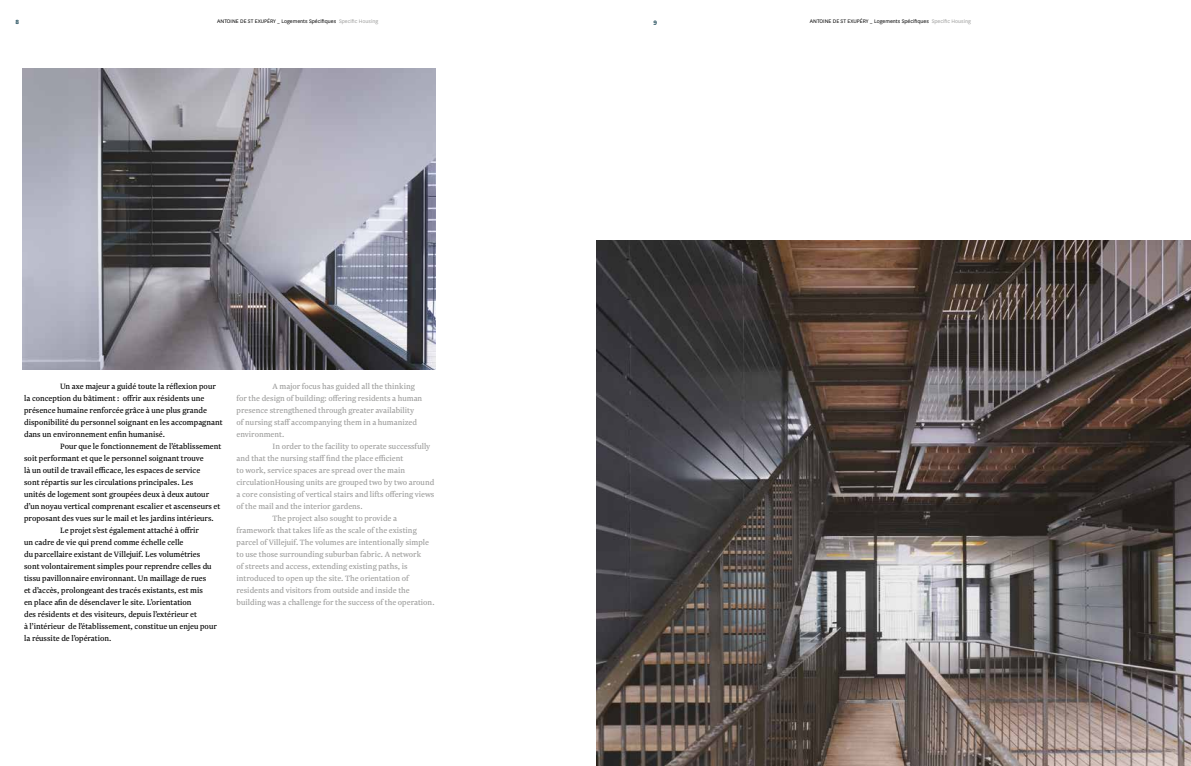
<style>
.page{position:relative;width:1191px;height:766px;background:#fff}
.page>*{position:absolute;margin:0;border:0;box-sizing:border-box;transform-origin:0 0}
.t1{font:9px/12px "Newzald";color:#000}
.t2{font:9px "Newzald";color:#9d9d9c}
.t3{font:600 7px "National";color:#123f4e}
.t4{font:6px "National";color:#000}
.s1{color:#9d9d9c}
</style>
<div class="page">
<img style="left:596px;top:241px;width:595px;height:524px">
<img style="left:22px;top:69px;width:413px;height:300px">
<p class="t4" style="left:217px;top:17px;width:163px">ANTOINE DE ST EXUPÉRY _ Logements Spécifiques <span class="s1">Specific Housing</span></p>
<p class="t4" style="left:810px;top:17px;width:163px">ANTOINE DE ST EXUPÉRY _ Logements Spécifiques <span class="s1">Specific Housing</span></p>
<p class="t3" style="left:16px;top:17px;width:5px">8</p>
<p class="t3" style="left:653px;top:17px;width:5px">9</p>
<p class="t1" style="left:24px;top:380px;width:200px;text-indent:36px">Un axe majeur a guidé toute la réflexion pour la conception du bâtiment : offrir aux résidents une présence humaine renforcée grâce à une plus grande disponibilité du personnel soignant en les accompagnant dans un environnement enfin humanisé.</p>
<p class="t1" style="left:60px;top:440px;width:163px">Pour que le fonctionnement de l’établissement</p>
<p class="t1" style="left:24px;top:452px;width:181px">soit performant et que le personnel soignant trouve</p>
<p class="t1" style="left:24px;top:464px;width:178px">là un outil de travail efficace, les espaces de service</p>
<p class="t1" style="left:24px;top:476px;width:171px">sont répartis sur les circulations principales. Les</p>
<p class="t1" style="left:24px;top:488px;width:186px">unités de logement sont groupées deux à deux autour</p>
<p class="t1" style="left:24px;top:500px;width:198px">d’un noyau vertical comprenant escalier et ascenseurs et</p>
<p class="t1" style="left:24px;top:512px;width:191px">proposant des vues sur le mail et les jardins intérieurs.</p>
<p class="t1" style="left:60px;top:524px;width:140px">Le projet s’est également attaché à offrir</p>
<p class="t1" style="left:24px;top:536px;width:161px">un cadre de vie qui prend comme échelle celle</p>
<p class="t1" style="left:24px;top:548px;width:178px">du parcellaire existant de Villejuif. Les volumétries</p>
<p class="t1" style="left:24px;top:560px;width:189px">sont volontairement simples pour reprendre celles du</p>
<p class="t1" style="left:24px;top:572px;width:184px">tissu pavillonnaire environnant. Un maillage de rues</p>
<p class="t1" style="left:24px;top:584px;width:180px">et d’accès, prolongeant des tracés existants, est mis</p>
<p class="t1" style="left:24px;top:596px;width:169px">en place afin de désenclaver le site. L’orientation</p>
<p class="t1" style="left:24px;top:608px;width:174px">des résidents et des visiteurs, depuis l’extérieur et</p>
<p class="t1" style="left:24px;top:620px;width:194px">à l’intérieur de l’établissement, constitue un enjeu pour</p>
<p class="t1" style="left:24px;top:632px;width:89px">la réussite de l’opération.</p>
<p class="t2" style="left:272px;top:380px;width:144px">A major focus has guided all the thinking</p>
<p class="t2" style="left:236px;top:392px;width:187px">for the design of building: offering residents a human</p>
<p class="t2" style="left:236px;top:404px;width:179px">presence strengthened through greater availability</p>
<p class="t2" style="left:236px;top:416px;width:182px">of nursing staff accompanying them in a humanized</p>
<p class="t2" style="left:236px;top:428px;width:49px">environment.</p>
<p class="t2" style="left:272px;top:440px;width:159px">In order to the facility to operate successfully</p>
<p class="t2" style="left:236px;top:452px;width:168px">and that the nursing staff find the place efficient</p>
<p class="t2" style="left:236px;top:464px;width:170px">to work, service spaces are spread over the main</p>
<p class="t2" style="left:236px;top:476px;width:199px">circulationHousing units are grouped two by two around</p>
<p class="t2" style="left:236px;top:488px;width:199px">a core consisting of vertical stairs and lifts offering views</p>
<p class="t2" style="left:236px;top:500px;width:128px">of the mail and the interior gardens.</p>
<p class="t2" style="left:272px;top:512px;width:126px">The project also sought to provide a</p>
<p class="t2" style="left:236px;top:524px;width:182px">framework that takes life as the scale of the existing</p>
<p class="t2" style="left:236px;top:536px;width:194px">parcel of Villejuif. The volumes are intentionally simple</p>
<p class="t2" style="left:236px;top:548px;width:186px">to use those surrounding suburban fabric. A network</p>
<p class="t2" style="left:236px;top:560px;width:173px">of streets and access, extending existing paths, is</p>
<p class="t2" style="left:236px;top:572px;width:175px">introduced to open up the site. The orientation of</p>
<p class="t2" style="left:236px;top:584px;width:175px">residents and visitors from outside and inside the</p>
<p class="t2" style="left:236px;top:596px;width:199px">building was a challenge for the success of the operation.</p>
</div>
